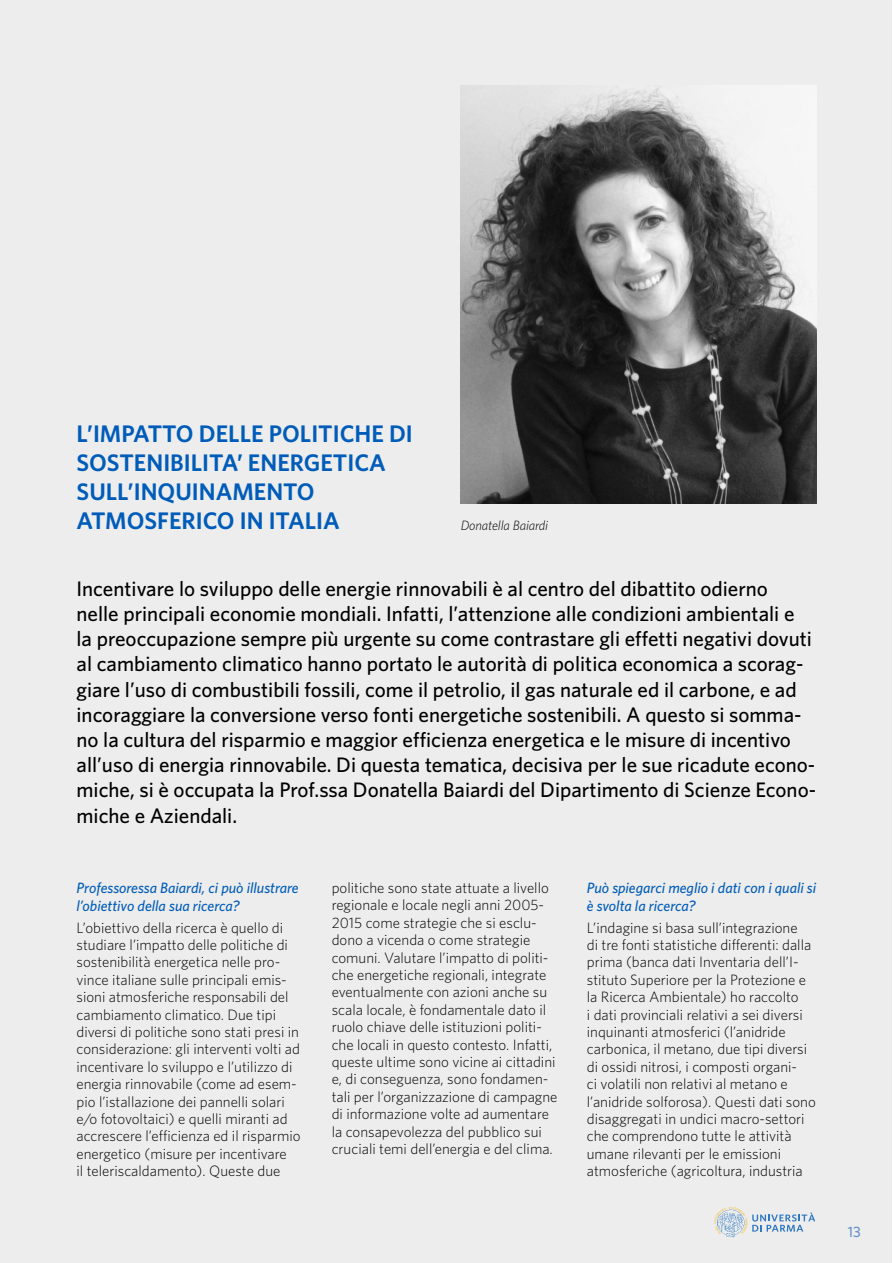
<style>
.page{position:relative;width:893px;height:1263px;background:#fff}
.page>*{position:absolute;margin:0;border:0;box-sizing:border-box;transform-origin:0 0}
.t1{font:600 24px/28.8px "Whitney";color:#005cb9}
.t2{font:500 21px/25.2px "Whitney";color:#000}
.t3{font:300 15px/17.4px "Whitney";color:#000}
.t4{font:italic 500 15px/18px "Whitney";color:#005cb9}
.t5{font:500 15px "Whitney";color:#6592ca}
.t6{font:italic 300 13.5px "Whitney";letter-spacing:-.01em;color:#000}
</style>
<div class="page">
<div style="left:0;top:0;width:892px;height:1263px;background:#ededed"></div>
<svg style="left:714px;top:1207px;width:101px;height:30px"></svg>
<img style="left:461px;top:85px;width:355px;height:419px">
<h1 class="t1" style="left:77px;top:419px;width:338px">L’IMPATTO DELLE POLITICHE DI<br>SOSTENIBILITA’ ENERGETICA<br>SULL’INQUINAMENTO<br>ATMOSFERICO IN ITALIA</h1>
<p class="t6" style="left:461px;top:516px;width:89px">Donatella Baiardi</p>
<p class="t2" style="left:77px;top:576px;width:741px">Incentivare lo sviluppo delle energie rinnovabili è al centro del dibattito odierno<br>nelle principali economie mondiali. Infatti, l’attenzione alle condizioni ambientali e<br>la preoccupazione sempre più urgente su come contrastare gli effetti negativi dovuti al cambiamento climatico hanno portato le autorità di politica economica a scorag&shy;giare l’uso di combustibili fossili, come il petrolio, il gas naturale ed il carbone, e ad incoraggiare la conversione verso fonti energetiche sostenibili. A questo si somma&shy;no la cultura del risparmio e maggior efficienza energetica e le misure di incentivo all’uso di energia rinnovabile. Di questa tematica, decisiva per le sue ricadute econo&shy;miche, si è occupata la Prof.ssa Donatella Baiardi del Dipartimento di Scienze Econo&shy;miche e Aziendali.</p>
<p class="t4" style="left:77px;top:878px;width:224px">Professoressa Baiardi, ci può illustrare l’obiettivo della sua ricerca?</p>
<p class="t3" style="left:77px;top:918px;width:226px">L’obiettivo della ricerca è quello di studiare l’impatto delle politiche di sostenibilità energetica nelle pro&shy;vince italiane sulle principali emis&shy;sioni atmosferiche responsabili del cambiamento climatico. Due tipi diversi di politiche sono stati presi in considerazione: gli interventi volti ad incentivare lo sviluppo e l’utilizzo di energia rinnovabile (come ad esem&shy;pio l’istallazione dei pannelli solari e/o fotovoltaici) e quelli miranti ad accrescere l’efficienza ed il risparmio energetico (misure per incentivare<br>il teleriscaldamento). Queste due</p>
<p class="t3" style="left:332px;top:878px;width:227px">politiche sono state attuate a livello regionale e locale negli anni 2005- 2015 come strategie che si esclu&shy;dono a vicenda o come strategie comuni. Valutare l’impatto di politi&shy;che energetiche regionali, integrate eventualmente con azioni anche su scala locale, è fondamentale dato il ruolo chiave delle istituzioni politi&shy;che locali in questo contesto. Infatti, queste ultime sono vicine ai cittadini e, di conseguenza, sono fondamen&shy;tali per l’organizzazione di campagne di informazione volte ad aumentare la consapevolezza del pubblico sui cruciali temi dell’energia e del clima.</p>
<p class="t4" style="left:587px;top:878px;width:231px">Può spiegarci meglio i dati con i quali si è svolta la ricerca?</p>
<p class="t3" style="left:587px;top:918px;width:231px">L’indagine si basa sull’integrazione<br>di tre fonti statistiche differenti: dalla prima (banca dati Inventaria dell’I&shy;stituto Superiore per la Protezione e la Ricerca Ambientale) ho raccolto<br>i dati provinciali relativi a sei diversi inquinanti atmosferici (l’anidride carbonica, il metano, due tipi diversi di ossidi nitrosi, i composti organi-<br>ci volatili non relativi al metano e l’anidride solforosa). Questi dati sono disaggregati in undici macro-settori che comprendono tutte le attività umane rilevanti per le emissioni atmosferiche (agricoltura, industria</p>
<p class="t5" style="left:848px;top:1222px;width:15px">13</p>
</div>
